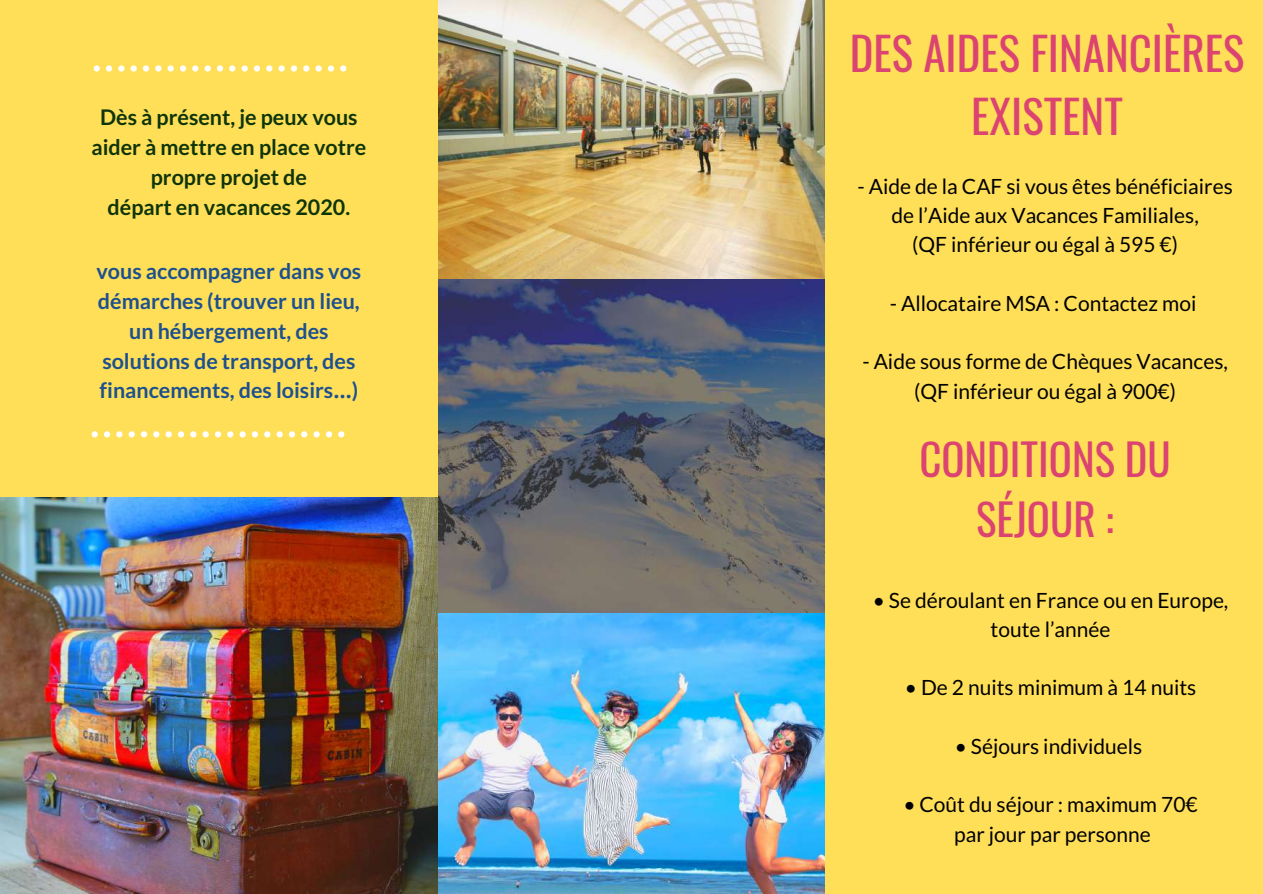
<style>
.page{position:relative;width:1263px;height:894px;background:#fff}
.page>*{position:absolute;margin:0;border:0;box-sizing:border-box;transform-origin:0 0}
.t1{font:45px/63px "Oswald";color:#db4470;text-align:center}
.t2{font:42.9px/59.6px "Oswald";color:#db4470;text-align:center}
.t3{font:700 21.45px/30px "Lato";color:#1d508e;text-align:center}
.t4{font:700 21.45px/30px "Lato";color:#0e3408;text-align:center}
.t5{font:21px/29.2px "Lato";color:#000;text-align:center}
.s1{font-family:"Noto Sans Gurmukhi"}
</style>
<div class="page">
<div style="left:0;top:0;width:1263px;height:893px;background:#ffdf58"></div>
<img style="left:0;top:497px;width:438px;height:396px">
<img style="left:438px;top:0;width:386px;height:893px">
<svg style="left:92px;top:431px;width:6px;height:6px"></svg>
<svg style="left:104px;top:431px;width:6px;height:6px"></svg>
<svg style="left:116px;top:431px;width:6px;height:6px"></svg>
<svg style="left:129px;top:431px;width:6px;height:6px"></svg>
<svg style="left:141px;top:431px;width:6px;height:6px"></svg>
<svg style="left:153px;top:431px;width:6px;height:6px"></svg>
<svg style="left:166px;top:431px;width:6px;height:6px"></svg>
<svg style="left:178px;top:431px;width:6px;height:6px"></svg>
<svg style="left:190px;top:431px;width:6px;height:6px"></svg>
<svg style="left:203px;top:431px;width:6px;height:6px"></svg>
<svg style="left:215px;top:431px;width:6px;height:6px"></svg>
<svg style="left:227px;top:431px;width:6px;height:6px"></svg>
<svg style="left:240px;top:431px;width:6px;height:6px"></svg>
<svg style="left:252px;top:431px;width:6px;height:6px"></svg>
<svg style="left:264px;top:431px;width:6px;height:6px"></svg>
<svg style="left:277px;top:431px;width:6px;height:6px"></svg>
<svg style="left:289px;top:431px;width:6px;height:6px"></svg>
<svg style="left:301px;top:431px;width:6px;height:6px"></svg>
<svg style="left:314px;top:431px;width:6px;height:6px"></svg>
<svg style="left:326px;top:431px;width:6px;height:6px"></svg>
<svg style="left:338px;top:431px;width:6px;height:6px"></svg>
<svg style="left:94px;top:65px;width:6px;height:7px"></svg>
<svg style="left:106px;top:65px;width:6px;height:7px"></svg>
<svg style="left:118px;top:65px;width:6px;height:7px"></svg>
<svg style="left:131px;top:65px;width:6px;height:7px"></svg>
<svg style="left:143px;top:65px;width:6px;height:7px"></svg>
<svg style="left:155px;top:65px;width:6px;height:7px"></svg>
<svg style="left:168px;top:65px;width:6px;height:7px"></svg>
<svg style="left:180px;top:65px;width:6px;height:7px"></svg>
<svg style="left:192px;top:65px;width:6px;height:7px"></svg>
<svg style="left:205px;top:65px;width:6px;height:7px"></svg>
<svg style="left:217px;top:65px;width:6px;height:7px"></svg>
<svg style="left:229px;top:65px;width:6px;height:7px"></svg>
<svg style="left:242px;top:65px;width:6px;height:7px"></svg>
<svg style="left:254px;top:65px;width:6px;height:7px"></svg>
<svg style="left:266px;top:65px;width:6px;height:7px"></svg>
<svg style="left:279px;top:65px;width:6px;height:7px"></svg>
<svg style="left:291px;top:65px;width:6px;height:7px"></svg>
<svg style="left:303px;top:65px;width:6px;height:7px"></svg>
<svg style="left:316px;top:65px;width:6px;height:7px"></svg>
<svg style="left:328px;top:65px;width:6px;height:7px"></svg>
<svg style="left:340px;top:65px;width:6px;height:7px"></svg>
<p class="t4" style="left:91px;top:102px;width:276px">Dès à présent, je peux vous aider à mettre en place votre propre projet de<br>départ en vacances 2020.</p>
<p class="t3" style="left:96px;top:255px;width:266px">vous accompagner dans vos démarches (trouver un lieu, un hébergement, des solutions de transport, des financements, des loisirs<span class="s1">…</span>)</p>
<h1 class="t1" style="left:850px;top:20px;width:396px">DES AIDES FINANCIÈRES<br>EXISTENT</h1>
<p class="t5" style="left:857px;top:171px;width:377px">- Aide de la CAF si vous êtes bénéficiaires de l’Aide aux Vacances Familiales,<br>(QF inférieur ou égal à 595 €)</p>
<p class="t5" style="left:890px;top:288px;width:308px">- Allocataire MSA : Contactez moi</p>
<p class="t5" style="left:862px;top:346px;width:367px">- Aide sous forme de Chèques Vacances, (QF inférieur ou égal à 900€)</p>
<h2 class="t2" style="left:919px;top:428px;width:253px">CONDITIONS DU<br>SÉJOUR :</h2>
<p class="t5" style="left:873px;top:584px;width:357px">• Se déroulant en France ou en Europe, toute l’année</p>
<p class="t5" style="left:905px;top:672px;width:293px">• De 2 nuits minimum à 14 nuits</p>
<p class="t5" style="left:955px;top:731px;width:189px">• Séjours individuels</p>
<p class="t5" style="left:903px;top:789px;width:296px">• Coût du séjour : maximum 70€ par jour par personne</p>
</div>
